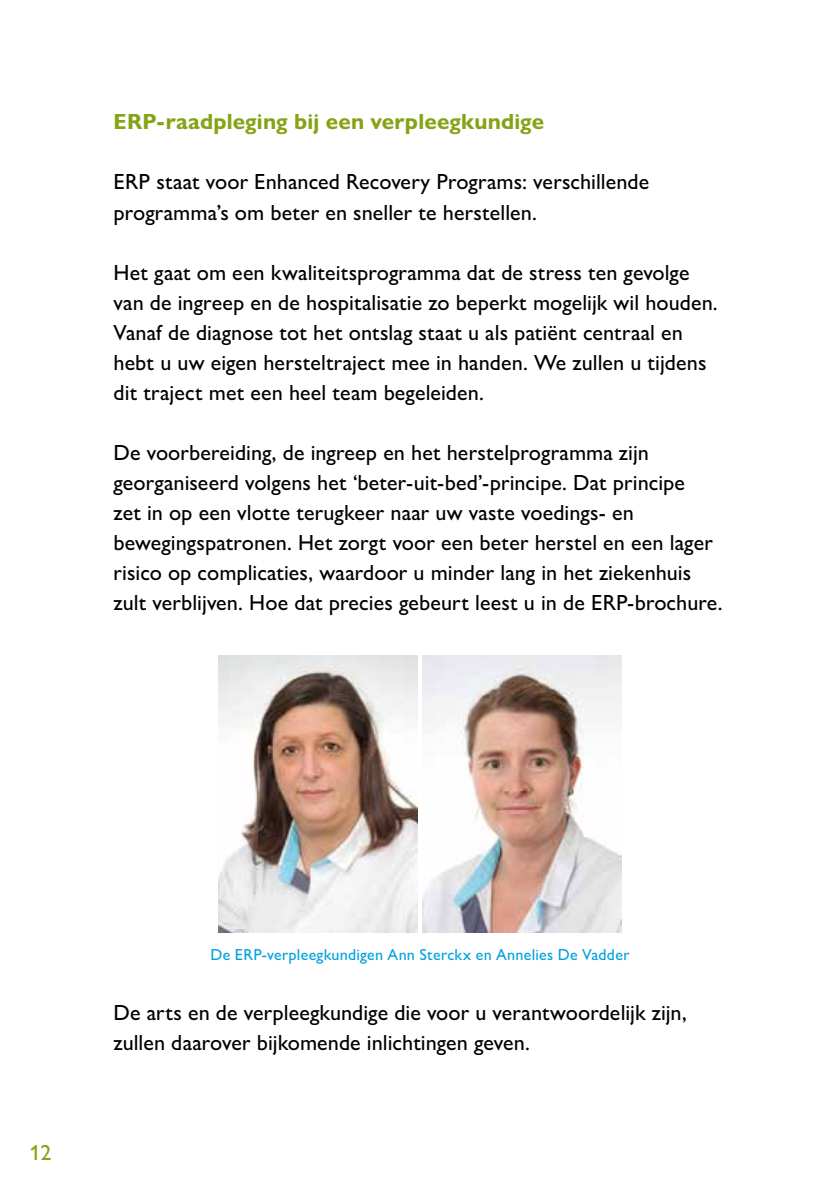
<style>
.page{position:relative;width:840px;height:1191px;background:#fff}
.page>*{position:absolute;margin:0;border:0;box-sizing:border-box;transform-origin:0 0}
.t1{font:500 22px/30px "Gill Sans Nova";letter-spacing:.005em;color:#000}
.t2{font:700 22px "Gill Sans Nova";letter-spacing:.01em;color:#86a315}
.t3{font:500 22px "Gill Sans Nova";color:#86a315}
.t4{font:500 16px "Gill Sans Nova";letter-spacing:.015em;color:#00a2dc}
</style>
<div class="page">
<img style="left:218px;top:655px;width:199px;height:278px">
<img style="left:422px;top:655px;width:199px;height:278px">
<p class="t2" style="left:113px;top:108px;width:432px">ERP-raadpleging bij een verpleegkundige</p>
<p class="t1" style="left:113px;top:167px;width:537px">ERP staat voor Enhanced Recovery Programs: verschillende programma’s om beter en sneller te herstellen.</p>
<p class="t1" style="left:113px;top:257px;width:605px">Het gaat om een kwaliteitsprogramma dat de stress ten gevolge van de ingreep en de hospitalisatie zo beperkt mogelijk wil houden.<br>Vanaf de diagnose tot het ontslag staat u als patiënt centraal en hebt u uw eigen hersteltraject mee in handen. We zullen u tijdens dit traject met een heel team begeleiden.</p>
<p class="t1" style="left:113px;top:437px;width:610px">De voorbereiding, de ingreep en het herstelprogramma zijn georganiseerd volgens het ‘beter-uit-bed’-principe. Dat principe<br>zet in op een vlotte terugkeer naar uw vaste voedings- en bewegingspatronen. Het zorgt voor een beter herstel en een lager risico op complicaties, waardoor u minder lang in het ziekenhuis zult verblijven. Hoe dat precies gebeurt leest u in de ERP-brochure.</p>
<p class="t3" style="left:29px;top:1138px;width:23px">12</p>
<p class="t4" style="left:210px;top:944px;width:420px">De ERP-verpleegkundigen Ann Sterckx en Annelies De Vadder</p>
<p class="t1" style="left:113px;top:997px;width:574px">De arts en de verpleegkundige die voor u verantwoordelijk zijn, zullen daarover bijkomende inlichtingen geven.</p>
</div>
